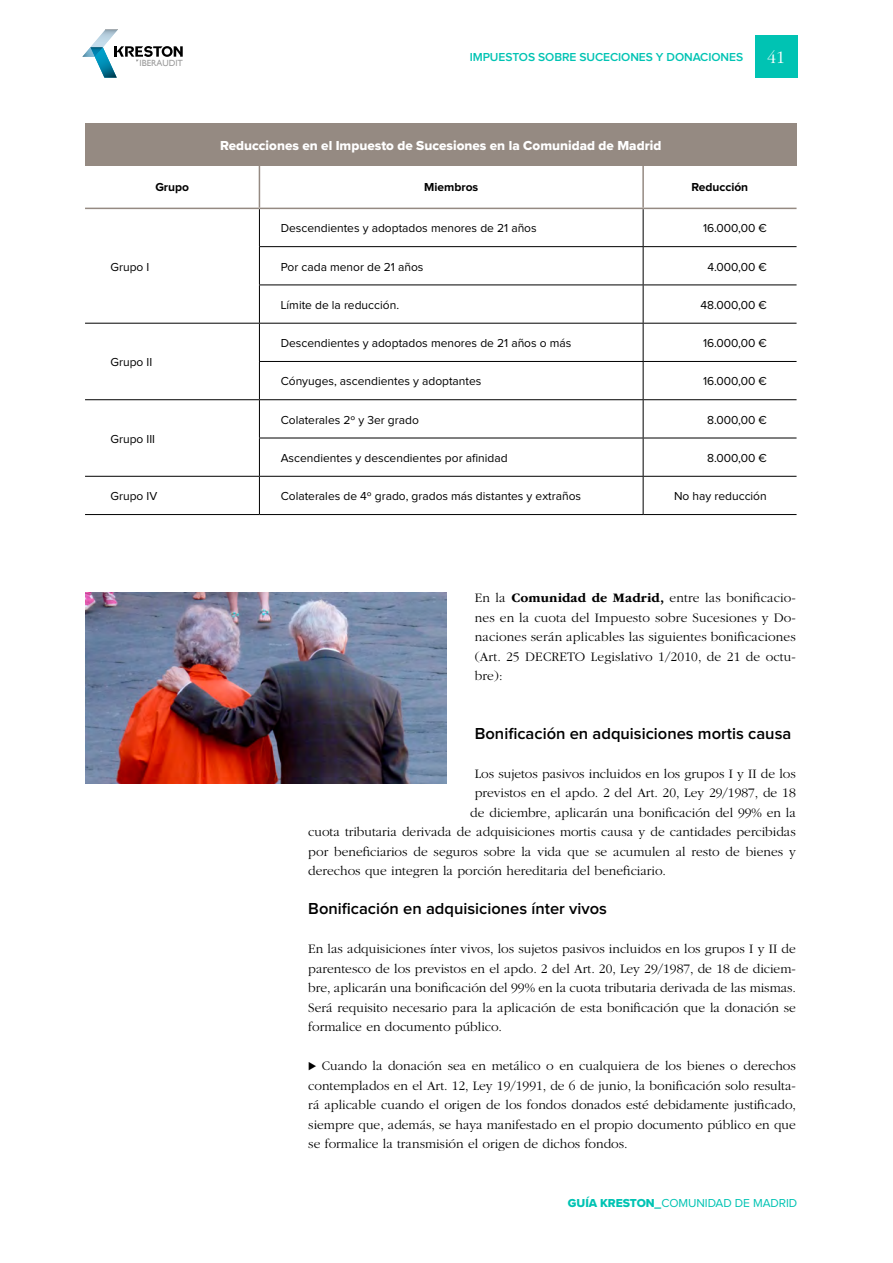
<style>
.page{position:relative;width:893px;height:1263px;background:#fff}
.page>*{position:absolute;margin:0;border:0;box-sizing:border-box;transform-origin:0 0}
.t1{font:300 18px "ITC Garamond Std";color:#fff}
.t2{font:600 16.5px "Proxima Nova";color:#000}
.t3{font:300 13.5px/19.5px "ITC Garamond Std";color:#000;text-align:justify}
.t4{font:13.5px "Proxima Nova Extrabld";color:#fff}
.t5{font:12px "Proxima Nova";color:#000}
.t6{font:600 12px "Proxima Nova";letter-spacing:-.005em;color:#00c3b3}
.t7{font:12px "Proxima Nova";letter-spacing:-.005em;color:#00c3b3}
.t8{font:700 12px "Proxima Nova";color:#000}
.t9{font:9px "Gill Sans";color:#9c9c9c}
.s1{font-weight:700}
.s2{font-family:"Proxima Nova";font-weight:400}
.s3{font-family:"Proxima Nova Extrabld"}
</style>
<div class="page">
<div style="left:755px;top:35px;width:42px;height:43px;background:#00c3b3"></div>
<svg style="left:82px;top:30px;width:101px;height:48px"></svg>
<div style="left:85px;top:123px;width:711px;height:43px;background:#958a82"></div>
<hr style="left:259px;top:246px;width:384px;height:1px;background:#000">
<hr style="left:643px;top:246px;width:153px;height:1px;background:#000">
<hr style="left:259px;top:285px;width:384px;height:1px;background:#000">
<hr style="left:643px;top:285px;width:153px;height:1px;background:#000">
<hr style="left:85px;top:323px;width:174px;height:1px;background:#000">
<hr style="left:259px;top:323px;width:384px;height:1px;background:#000">
<hr style="left:643px;top:323px;width:153px;height:1px;background:#000">
<hr style="left:259px;top:361px;width:384px;height:1px;background:#000">
<hr style="left:643px;top:361px;width:153px;height:1px;background:#000">
<hr style="left:85px;top:399px;width:174px;height:1px;background:#000">
<hr style="left:259px;top:399px;width:384px;height:1px;background:#000">
<hr style="left:643px;top:399px;width:153px;height:1px;background:#000">
<hr style="left:259px;top:438px;width:384px;height:1px;background:#000">
<hr style="left:643px;top:438px;width:153px;height:1px;background:#000">
<hr style="left:85px;top:476px;width:174px;height:1px;background:#000">
<hr style="left:259px;top:476px;width:384px;height:1px;background:#000">
<hr style="left:643px;top:476px;width:153px;height:1px;background:#000">
<hr style="left:85px;top:514px;width:174px;height:1px;background:#000">
<hr style="left:259px;top:514px;width:384px;height:1px;background:#000">
<hr style="left:643px;top:514px;width:153px;height:1px;background:#000">
<hr style="left:259px;top:209px;width:1px;height:37px;background:#000">
<hr style="left:643px;top:209px;width:1px;height:37px;background:#000">
<hr style="left:259px;top:247px;width:1px;height:38px;background:#000">
<hr style="left:643px;top:247px;width:1px;height:38px;background:#000">
<hr style="left:259px;top:285px;width:1px;height:38px;background:#000">
<hr style="left:643px;top:285px;width:1px;height:38px;background:#000">
<hr style="left:259px;top:324px;width:1px;height:37px;background:#000">
<hr style="left:643px;top:324px;width:1px;height:37px;background:#000">
<hr style="left:259px;top:362px;width:1px;height:37px;background:#000">
<hr style="left:643px;top:362px;width:1px;height:37px;background:#000">
<hr style="left:259px;top:400px;width:1px;height:38px;background:#000">
<hr style="left:643px;top:400px;width:1px;height:38px;background:#000">
<hr style="left:259px;top:438px;width:1px;height:38px;background:#000">
<hr style="left:643px;top:438px;width:1px;height:38px;background:#000">
<hr style="left:259px;top:477px;width:1px;height:37px;background:#000">
<hr style="left:643px;top:477px;width:1px;height:37px;background:#000">
<hr style="left:259px;top:166px;width:1px;height:42px;background:#958a82">
<hr style="left:642px;top:166px;width:2px;height:42px;background:#958a82">
<hr style="left:85px;top:208px;width:174px;height:1px;background:#958a82">
<hr style="left:259px;top:208px;width:384px;height:1px;background:#958a82">
<hr style="left:643px;top:208px;width:153px;height:1px;background:#958a82">
<img style="left:85px;top:593px;width:361px;height:191px">
<p class="t9" style="left:139px;top:57px;width:45px">IBERAUDIT</p>
<p class="t6" style="left:470px;top:52px;width:275px">IMPUESTOS SOBRE SUCECIONES Y DONACIONES</p>
<h1 class="t1" style="left:767px;top:48px;width:19px">41</h1>
<p class="t4" style="left:220px;top:135px;width:443px">Reducciones en el Impuesto de Sucesiones en la Comunidad de Madrid</p>
<p class="t8" style="left:155px;top:182px;width:35px">Grupo</p>
<p class="t8" style="left:424px;top:182px;width:56px">Miembros</p>
<p class="t8" style="left:691px;top:182px;width:58px">Reducción</p>
<p class="t5" style="left:111px;top:261px;width:40px">Grupo I</p>
<p class="t5" style="left:111px;top:357px;width:43px">Grupo II</p>
<p class="t5" style="left:111px;top:433px;width:46px">Grupo III</p>
<p class="t5" style="left:281px;top:223px;width:258px">Descendientes y adoptados menores de 21 años</p>
<p class="t5" style="left:703px;top:223px;width:65px">16.000,00 €</p>
<p class="t5" style="left:281px;top:261px;width:144px">Por cada menor de 21 años</p>
<p class="t5" style="left:707px;top:261px;width:61px">4.000,00 €</p>
<p class="t5" style="left:281px;top:299px;width:120px">Límite de la reducción.</p>
<p class="t5" style="left:700px;top:299px;width:68px">48.000,00 €</p>
<p class="t5" style="left:281px;top:338px;width:292px">Descendientes y adoptados menores de 21 años o más</p>
<p class="t5" style="left:703px;top:338px;width:65px">16.000,00 €</p>
<p class="t5" style="left:281px;top:376px;width:202px">Cónyuges, ascendientes y adoptantes</p>
<p class="t5" style="left:703px;top:376px;width:65px">16.000,00 €</p>
<p class="t5" style="left:281px;top:414px;width:140px">Colaterales 2º y 3er grado</p>
<p class="t5" style="left:707px;top:414px;width:61px">8.000,00 €</p>
<p class="t5" style="left:281px;top:452px;width:228px">Ascendientes y descendientes por afinidad</p>
<p class="t5" style="left:707px;top:452px;width:61px">8.000,00 €</p>
<p class="t5" style="left:111px;top:491px;width:48px">Grupo IV</p>
<p class="t5" style="left:281px;top:491px;width:302px">Colaterales de 4º grado, grados más distantes y extraños</p>
<p class="t5" style="left:674px;top:491px;width:94px">No hay reducción</p>
<p class="t3" style="left:475px;top:588px;width:323px">En la <span class="s1">Comunidad de Madrid,</span> entre las bonificacio&shy;nes en la cuota del Impuesto sobre Sucesiones y Do&shy;naciones serán aplicables las siguientes bonificaciones (Art. 25 DECRETO Legislativo 1/2010, de 21 de octu&shy;bre):</p>
<p class="t2" style="left:475px;top:726px;width:318px">Bonificación en adquisiciones mortis causa</p>
<p class="t3" style="left:475px;top:764px;width:323px">Los sujetos pasivos incluidos en los grupos I y II de los</p>
<p class="t3" style="left:475px;top:783px;width:322px">previstos en el apdo. 2 del Art. 20, Ley 29/1987, de 18</p>
<p class="t3" style="left:470px;top:803px;width:327px">de diciembre, aplicarán una bonificación del 99% en la</p>
<p class="t3" style="left:308px;top:822px;width:489px">cuota tributaria derivada de adquisiciones mortis causa y de cantidades percibidas</p>
<p class="t3" style="left:308px;top:842px;width:489px">por beneficiarios de seguros sobre la vida que se acumulen al resto de bienes y</p>
<p class="t3" style="left:308px;top:861px;width:359px">derechos que integren la porción hereditaria del beneficiario.</p>
<p class="t2" style="left:308px;top:901px;width:300px">Bonificación en adquisiciones ínter vivos</p>
<p class="t3" style="left:308px;top:939px;width:489px">En las adquisiciones ínter vivos, los sujetos pasivos incluidos en los grupos I y II de parentesco de los previstos en el apdo. 2 del Art. 20, Ley 29/1987, de 18 de diciem&shy;bre, aplicarán una bonificación del 99% en la cuota tributaria derivada de las mismas.<br>Será requisito necesario para la aplicación de esta bonificación que la donación se formalice en documento público.</p>
<p class="t3" style="left:308px;top:1056px;width:489px"><span class="s2">⊲</span> Cuando la donación sea en metálico o en cualquiera de los bienes o derechos contemplados en el Art. 12, Ley 19/1991, de 6 de junio, la bonificación solo resulta&shy;rá aplicable cuando el origen de los fondos donados esté debidamente justificado, siempre que, además, se haya manifestado en el propio documento público en que se formalice la transmisión el origen de dichos fondos.</p>
<p class="t7" style="left:568px;top:1197px;width:231px"><span class="s3">GUÍA KRESTON_</span>COMUNIDAD DE MADRID</p>
</div>
